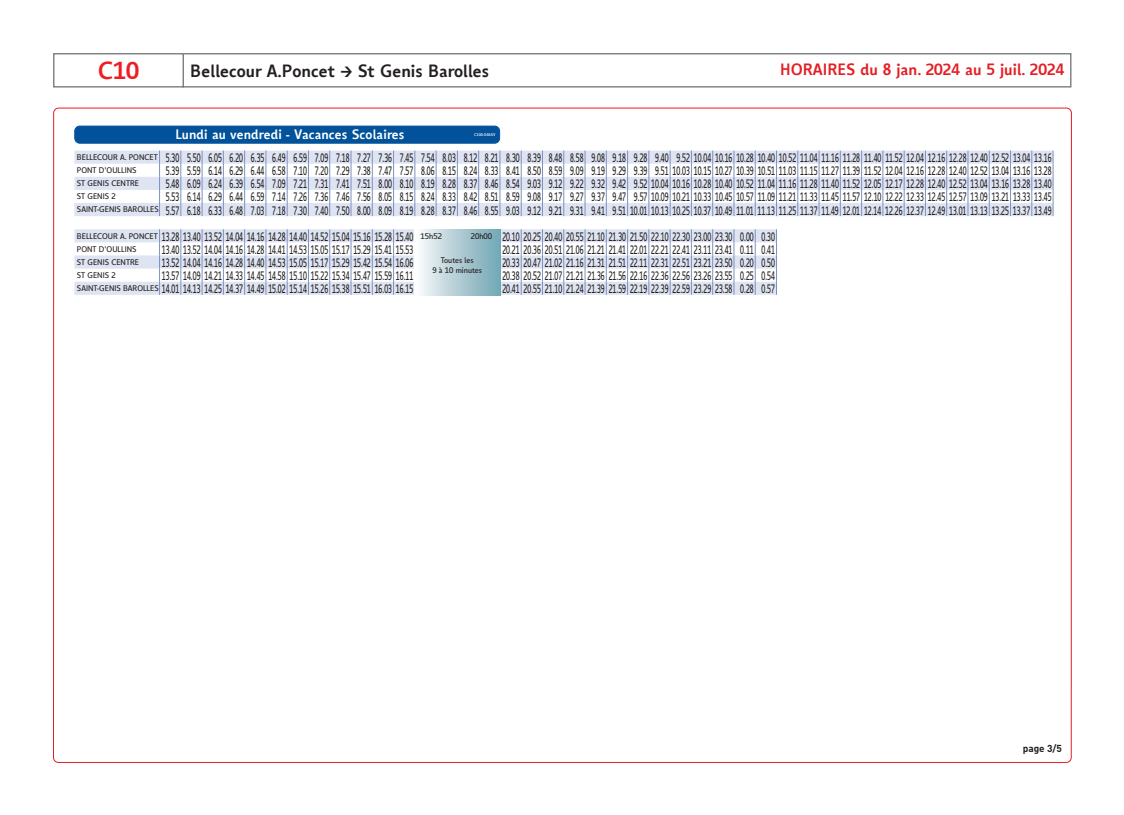
<style>
.page{position:relative;width:1124px;height:815px;background:#fff}
.page>*{position:absolute;margin:0;border:0;box-sizing:border-box;transform-origin:0 0}
.t1{font:700 22.5px "Confluence";color:#ee1d23}
.t2{font:700 16.25px "Confluence";color:#231f20}
.t3{font:700 15px "Confluence";color:#e41f25}
.t4{font:700 12.5px "Confluence";letter-spacing:.01em;color:#fff}
.t5{font:11.25px/13.1px "TCL";color:#231f20;text-align:right;scale:.6 1}
.t6{font:700 10px "DIN";color:#231f20}
.t7{font:7.5px/10px "TCL";color:#231f20;text-align:center}
.t8{font:3.75px "TCL";color:#fff}
</style>
<div class="page">
<div style="left:182px;top:53px;width:889px;height:34px;background:#fff;border:1px solid #6c6d70"></div>
<div style="left:53px;top:53px;width:131px;height:34px;border:1px solid #6c6d70"></div>
<svg style="left:74px;top:151px;width:978px;height:65px;fill:#dee4f1"></svg>
<svg style="left:159px;top:151px;width:1px;height:65px"></svg>
<svg style="left:180px;top:151px;width:1px;height:65px"></svg>
<svg style="left:202px;top:151px;width:1px;height:65px"></svg>
<svg style="left:223px;top:151px;width:1px;height:65px"></svg>
<svg style="left:244px;top:151px;width:1px;height:65px"></svg>
<svg style="left:266px;top:151px;width:1px;height:65px"></svg>
<svg style="left:287px;top:151px;width:1px;height:65px"></svg>
<svg style="left:308px;top:151px;width:1px;height:65px"></svg>
<svg style="left:329px;top:151px;width:1px;height:65px"></svg>
<svg style="left:351px;top:151px;width:1px;height:65px"></svg>
<svg style="left:372px;top:151px;width:1px;height:65px"></svg>
<svg style="left:393px;top:151px;width:1px;height:65px"></svg>
<svg style="left:414px;top:151px;width:1px;height:65px"></svg>
<svg style="left:436px;top:151px;width:1px;height:65px"></svg>
<svg style="left:457px;top:151px;width:1px;height:65px"></svg>
<svg style="left:478px;top:151px;width:1px;height:65px"></svg>
<svg style="left:499px;top:151px;width:1px;height:65px"></svg>
<svg style="left:521px;top:151px;width:1px;height:65px"></svg>
<svg style="left:542px;top:151px;width:1px;height:65px"></svg>
<svg style="left:563px;top:151px;width:1px;height:65px"></svg>
<svg style="left:584px;top:151px;width:1px;height:65px"></svg>
<svg style="left:606px;top:151px;width:1px;height:65px"></svg>
<svg style="left:627px;top:151px;width:1px;height:65px"></svg>
<svg style="left:648px;top:151px;width:1px;height:65px"></svg>
<svg style="left:669px;top:151px;width:1px;height:65px"></svg>
<svg style="left:691px;top:151px;width:1px;height:65px"></svg>
<svg style="left:712px;top:151px;width:1px;height:65px"></svg>
<svg style="left:733px;top:151px;width:1px;height:65px"></svg>
<svg style="left:755px;top:151px;width:1px;height:65px"></svg>
<svg style="left:776px;top:151px;width:1px;height:65px"></svg>
<svg style="left:797px;top:151px;width:1px;height:65px"></svg>
<svg style="left:818px;top:151px;width:1px;height:65px"></svg>
<svg style="left:840px;top:151px;width:1px;height:65px"></svg>
<svg style="left:861px;top:151px;width:1px;height:65px"></svg>
<svg style="left:882px;top:151px;width:1px;height:65px"></svg>
<svg style="left:903px;top:151px;width:1px;height:65px"></svg>
<svg style="left:925px;top:151px;width:1px;height:65px"></svg>
<svg style="left:946px;top:151px;width:1px;height:65px"></svg>
<svg style="left:967px;top:151px;width:1px;height:65px"></svg>
<svg style="left:988px;top:151px;width:1px;height:65px"></svg>
<svg style="left:1010px;top:151px;width:1px;height:65px"></svg>
<svg style="left:1031px;top:151px;width:1px;height:65px"></svg>
<svg style="left:1052px;top:151px;width:1px;height:65px"></svg>
<div style="left:75px;top:126px;width:424px;height:17px;background:#01529a;border-radius:5px"></div>
<div style="left:74px;top:126px;width:426px;height:18px;border:1px solid #01529a;border-radius:5px"></div>
<svg style="left:203px;top:229px;width:573px;height:66px;fill:#dee4f1"></svg>
<svg style="left:53px;top:229px;width:150px;height:76px"></svg>
<svg style="left:223px;top:229px;width:1px;height:66px"></svg>
<svg style="left:244px;top:229px;width:1px;height:66px"></svg>
<svg style="left:266px;top:229px;width:1px;height:66px"></svg>
<svg style="left:287px;top:229px;width:1px;height:66px"></svg>
<svg style="left:308px;top:229px;width:1px;height:66px"></svg>
<svg style="left:329px;top:229px;width:1px;height:66px"></svg>
<svg style="left:351px;top:229px;width:1px;height:66px"></svg>
<svg style="left:372px;top:229px;width:1px;height:66px"></svg>
<svg style="left:393px;top:229px;width:1px;height:66px"></svg>
<svg style="left:414px;top:229px;width:1px;height:66px"></svg>
<svg style="left:521px;top:229px;width:1px;height:66px"></svg>
<svg style="left:542px;top:229px;width:1px;height:66px"></svg>
<svg style="left:563px;top:229px;width:1px;height:66px"></svg>
<svg style="left:584px;top:229px;width:1px;height:66px"></svg>
<svg style="left:606px;top:229px;width:1px;height:66px"></svg>
<svg style="left:627px;top:229px;width:1px;height:66px"></svg>
<svg style="left:648px;top:229px;width:1px;height:66px"></svg>
<svg style="left:669px;top:229px;width:1px;height:66px"></svg>
<svg style="left:691px;top:229px;width:1px;height:66px"></svg>
<svg style="left:712px;top:229px;width:1px;height:66px"></svg>
<svg style="left:733px;top:229px;width:1px;height:66px"></svg>
<svg style="left:755px;top:229px;width:1px;height:66px"></svg>
<svg style="left:776px;top:229px;width:1px;height:66px"></svg>
<div style="left:415px;top:230px;width:85px;height:65px;background:linear-gradient(to right,#fbfbfb,#6fa5b3)"></div>
<h1 class="t1" style="left:98px;top:56px;width:43px">C10</h1>
<h2 class="t2" style="left:190px;top:60px;width:300px">Bellecour A.Poncet → St Genis Barolles</h2>
<h3 class="t3" style="left:780px;top:60px;width:286px">HORAIRES du 8 jan. 2024 au 5 juil. 2024</h3>
<p class="t4" style="left:175px;top:127px;width:230px">Lundi au vendredi - Vacances Scolaires</p>
<p class="t8" style="left:474px;top:132px;width:23px">C10A-046AV</p>
<p class="t5" style="left:77px;top:151px;width:1625px"><sup>BELLECOUR</sup> <sup>A.</sup> <sup>PONCET</sup> 5.30 5.50 6.05 6.20 6.35 6.49 6.59 7.09 7.18 7.27 7.36 7.45 7.54 8.03 8.12 8.21 8.30 8.39 8.48 8.58 9.08 9.18 9.28 9.40 9.52 10.04 10.16 10.28 10.40 10.52 11.04 11.16 11.28 11.40 11.52 12.04 12.16 12.28 12.40 12.52 13.04 13.16</p>
<p class="t7" style="left:77px;top:165px;width:61px">PONT D'OULLINS</p>
<p class="t5" style="left:166px;top:164px;width:1477px">5.39 5.59 6.14 6.29 6.44 6.58 7.10 7.20 7.29 7.38 7.47 7.57 8.06 8.15 8.24 8.33 8.41 8.50 8.59 9.09 9.19 9.29 9.39 9.51 10.03 10.15 10.27 10.39 10.51 11.03 11.15 11.27 11.39 11.52 12.04 12.16 12.28 12.40 12.52 13.04 13.16 13.28</p>
<p class="t7" style="left:77px;top:178px;width:64px">ST GENIS CENTRE</p>
<p class="t5" style="left:166px;top:177px;width:1477px">5.48 6.09 6.24 6.39 6.54 7.09 7.21 7.31 7.41 7.51 8.00 8.10 8.19 8.28 8.37 8.46 8.54 9.03 9.12 9.22 9.32 9.42 9.52 10.04 10.16 10.28 10.40 10.52 11.04 11.16 11.28 11.40 11.52 12.05 12.17 12.28 12.40 12.52 13.04 13.16 13.28 13.40</p>
<p class="t7" style="left:77px;top:191px;width:40px">ST GENIS 2</p>
<p class="t5" style="left:77px;top:191px;width:1625px">5.53 6.14 6.29 6.44 6.59 7.14 7.26 7.36 7.46 7.56 8.05 8.15 8.24 8.33 8.42 8.51 8.59 9.08 9.17 9.27 9.37 9.47 9.57 10.09 10.21 10.33 10.45 10.57 11.09 11.21 11.33 11.45 11.57 12.10 12.22 12.33 12.45 12.57 13.09 13.21 13.33 13.45<br><sup>SAINT-GENIS</sup> <sup>BAROLLES</sup> 5.57 6.18 6.33 6.48 7.03 7.18 7.30 7.40 7.50 8.00 8.09 8.19 8.28 8.37 8.46 8.55 9.03 9.12 9.21 9.31 9.41 9.51 10.01 10.13 10.25 10.37 10.49 11.01 11.13 11.25 11.37 11.49 12.01 12.14 12.26 12.37 12.49 13.01 13.13 13.25 13.37 13.49</p>
<p class="t5" style="left:77px;top:230px;width:562px"><sup>BELLECOUR</sup> <sup>A.</sup> <sup>PONCET</sup> 13.28 13.40 13.52 14.04 14.16 14.28 14.40 14.52 15.04 15.16 15.28 15.40</p>
<p class="t5" style="left:502px;top:230px;width:456px">20.10 20.25 20.40 20.55 21.10 21.30 21.50 22.10 22.30 23.00 23.30 0.00 0.30</p>
<p class="t7" style="left:77px;top:244px;width:61px">PONT D'OULLINS</p>
<p class="t5" style="left:162px;top:243px;width:420px">13.40 13.52 14.04 14.16 14.28 14.41 14.53 15.05 15.17 15.29 15.41 15.53</p>
<p class="t5" style="left:502px;top:243px;width:456px">20.21 20.36 20.51 21.06 21.21 21.41 22.01 22.21 22.41 23.11 23.41 0.11 0.41</p>
<p class="t7" style="left:77px;top:257px;width:64px">ST GENIS CENTRE</p>
<p class="t5" style="left:162px;top:256px;width:420px">13.52 14.04 14.16 14.28 14.40 14.53 15.05 15.17 15.29 15.42 15.54 16.06</p>
<p class="t5" style="left:502px;top:256px;width:456px">20.33 20.47 21.02 21.16 21.31 21.51 22.11 22.31 22.51 23.21 23.50 0.20 0.50</p>
<p class="t7" style="left:77px;top:270px;width:40px">ST GENIS 2</p>
<p class="t5" style="left:162px;top:269px;width:420px">13.57 14.09 14.21 14.33 14.45 14.58 15.10 15.22 15.34 15.47 15.59 16.11</p>
<p class="t5" style="left:502px;top:269px;width:456px">20.38 20.52 21.07 21.21 21.36 21.56 22.16 22.36 22.56 23.26 23.55 0.25 0.54</p>
<p class="t5" style="left:77px;top:282px;width:562px"><sup>SAINT-GENIS</sup> <sup>BAROLLES</sup> 14.01 14.13 14.25 14.37 14.49 15.02 15.14 15.26 15.38 15.51 16.03 16.15</p>
<p class="t5" style="left:502px;top:282px;width:456px">20.41 20.55 21.10 21.24 21.39 21.59 22.19 22.39 22.59 23.29 23.58 0.28 0.57</p>
<p class="t7" style="left:420px;top:231px;width:23px">15h52</p>
<p class="t7" style="left:470px;top:231px;width:23px">20h00</p>
<p class="t7" style="left:432px;top:255px;width:51px">Toutes les<br>9 à 10 minutes</p>
<p class="t6" style="left:1022px;top:742px;width:41px">page 3/5</p>
</div>
